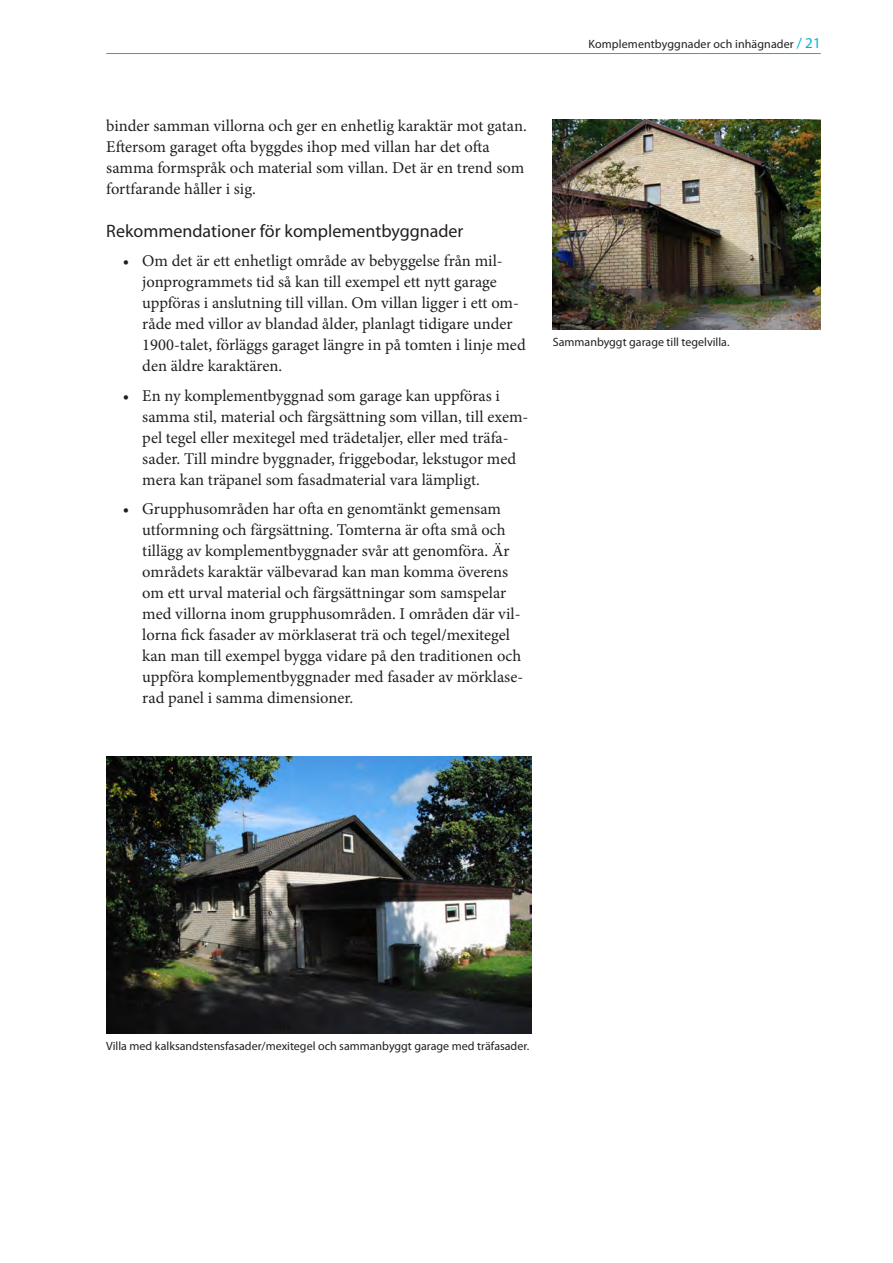
<style>
.page{position:relative;width:893px;height:1263px;background:#fff}
.page>*{position:absolute;margin:0;border:0;box-sizing:border-box;transform-origin:0 0}
.Ny_Rubrik_3{font:18px "Myriad Pro";color:#231f20}
.Punktlista{font:16.5px/21px "Minion Pro";color:#231f20}
.Brödtext{font:16.5px/21px "Minion Pro";color:#231f20}
.Ny_Bildtext{font:12px "Myriad Pro";color:#231f20}
.s1{font-size:15px;color:#00b5cb}
</style>
<div class="page">
<hr style="left:106px;top:53px;width:715px;height:1px;background:#00b5cb">
<img style="left:106px;top:757px;width:425px;height:276px">
<img style="left:553px;top:119px;width:268px;height:211px">
<p class="Ny_Bildtext" style="left:588px;top:36px;width:234px">Komplementbyggnader och inhägnader <span class="s1">/ 21</span></p>
<p class="Brödtext" style="left:106px;top:115px;width:422px">binder samman villorna och ger en enhetlig karaktär mot gatan.<br>Eftersom garaget ofta byggdes ihop med villan har det ofta samma formspråk och material som villan. Det är en trend som fortfarande håller i sig.</p>
<p class="Ny_Rubrik_3" style="left:106px;top:220px;width:359px">Rekommendationer för komplementbyggnader</p>
<p class="Punktlista" style="left:142px;top:251px;width:385px;text-indent:-20px">• Om det är ett enhetligt område av bebyggelse från mil&shy;jonprogrammets tid så kan till exempel ett nytt garage uppföras i anslutning till villan. Om villan ligger i ett om&shy;råde med villor av blandad ålder, planlagt tidigare under 1900-talet, förläggs garaget längre in på tomten i linje med den äldre karaktären.</p>
<p class="Punktlista" style="left:142px;top:385px;width:388px;text-indent:-20px">• En ny komplementbyggnad som garage kan uppföras i samma stil, material och färgsättning som villan, till exem&shy;pel tegel eller mexitegel med trädetaljer, eller med träfa&shy;sader. Till mindre byggnader, friggebodar, lekstugor med mera kan träpanel som fasadmaterial vara lämpligt.</p>
<p class="Punktlista" style="left:142px;top:499px;width:382px;text-indent:-20px">• Grupphusområden har ofta en genomtänkt gemensam utformning och färgsättning. Tomterna är ofta små och tillägg av komplementbyggnader svår att genomföra. Är områdets karaktär välbevarad kan man komma överens om ett urval material och färgsättningar som samspelar med villorna inom grupphusområden. I områden där vil&shy;lorna fick fasader av mörklaserat trä och tegel/mexitegel kan man till exempel bygga vidare på den traditionen och uppföra komplementbyggnader med fasader av mörklase&shy;rad panel i samma dimensioner.</p>
<p class="Ny_Bildtext" style="left:553px;top:334px;width:178px">Sammanbyggt garage till tegelvilla.</p>
<p class="Ny_Bildtext" style="left:106px;top:1038px;width:424px">Villa med kalksandstensfasader/mexitegel och sammanbyggt garage med träfasader.</p>
</div>
